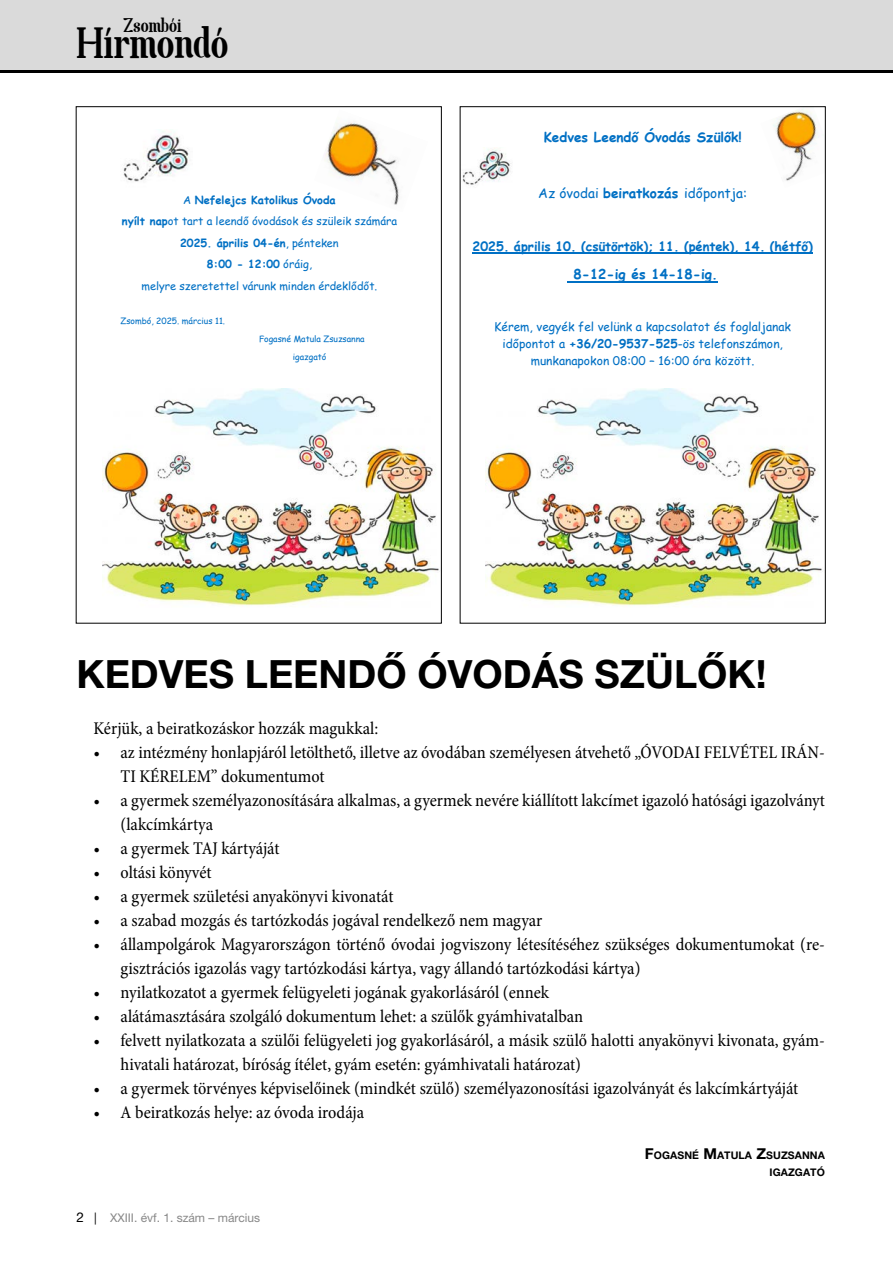
<style>
.page{position:relative;width:893px;height:1263px;background:#fff}
.page>*{position:absolute;margin:0;border:0;box-sizing:border-box;transform-origin:0 0}
.t1{font:41.7px "Spatha Serif";color:#000}
.t2{font:700 39px "Helvetica Neue LT Pro";color:#000}
.t3{font:18.9px "Spatha Serif";color:#000}
.t4{font:condensed 18px/24px "Minion Pro";color:#000}
.t5{font:13.5px "Comic Sans MS";color:#0070c4}
.t6{font:700 13.5px "Comic Sans MS";color:#0070c4}
.t7{font:700 12.75px "Comic Sans MS";color:#0070c4}
.t8{font:12px/16.6px "Comic Sans MS";color:#0070c4;text-align:center}
.t9{font:12px "Helvetica Neue LT Pro";color:#878787}
.t10{font:11.1px/21.5px "Comic Sans MS";color:#0070c4;text-align:center}
.t11{font:700 10.5px/17.2px "Helvetica Neue LT Pro";letter-spacing:.005em;color:#000;text-align:right}
.t12{font:8.55px/17.9px "Comic Sans MS";color:#0070c4;text-align:center}
.s1{font-weight:700}
.s2{font-size:15px}
.s3{font-size:13.5px;color:#000}
.s4{color:#000}
</style>
<div class="page">
<div style="left:0;top:0;width:893px;height:72px;background:#dadada"></div>
<hr style="left:0;top:70px;width:893px;height:2px;background:#000">
<hr style="left:473px;top:252px;width:340px;height:2px;background:#0070c4">
<hr style="left:568px;top:281px;width:150px;height:1px;background:#0070c4">
<img style="left:773px;top:108px;width:46px;height:73px">
<img style="left:462px;top:148px;width:50px;height:37px">
<img style="left:486px;top:388px;width:336px;height:218px">
<img style="left:102px;top:388px;width:337px;height:218px">
<img style="left:123px;top:131px;width:66px;height:51px">
<img style="left:324px;top:122px;width:75px;height:83px">
<p class="t3" style="left:124px;top:13px;width:59px">Zsombói</p>
<h1 class="t1" style="left:77px;top:17px;width:153px">Hírmondó</h1>
<p class="t5" style="left:155px;top:183px;width:210px">Az óvodai <span class="s1">beiratkozás</span> időpontja:</p>
<p class="t10" style="left:122px;top:188px;width:277px">A <span class="s1">Nefelejcs Katolikus Óvoda<br>nyílt nap</span>ot tart a leendő óvodások és szüleik számára <span class="s1">2025. április 04-én</span>, pénteken<br><span class="s1">8:00 - 12:00</span> óráig,<br>melyre szeretettel várunk minden érdeklődőt.</p>
<p class="t12" style="left:120px;top:312px;width:106px">Zsombó, 2025. március 11.</p>
<p class="t12" style="left:259px;top:330px;width:107px">Fogasné Matula Zsuzsanna igazgató</p>
<p class="t6" style="left:544px;top:127px;width:199px">Kedves Leendő Óvodás Szülők!</p>
<p class="t5" style="left:538px;top:183px;width:210px">Az óvodai <span class="s1">beiratkozás</span> időpontja:</p>
<p class="t7" style="left:473px;top:237px;width:342px">2025. április 10. (csütörtök); 11. (péntek), 14. (hétfő)</p>
<p class="t6" style="left:573px;top:265px;width:146px">8-12-ig és 14-18-ig.</p>
<p class="t8" style="left:494px;top:318px;width:298px">Kérem, vegyék fel velünk a kapcsolatot és foglaljanak időpontot a <span class="s1">+36/20-9537-525</span>-ös telefonszámon, munkanapokon 08:00 – 16:00 óra között.</p>
<h2 class="t2" style="left:77px;top:650px;width:691px">KEDVES LEENDŐ ÓVODÁS SZÜLŐK!</h2>
<p class="t4" style="left:94px;top:717px;width:286px">Kérjük, a beiratkozáskor hozzák magukkal:</p>
<p class="t4" style="left:121px;top:741px;width:706px;text-indent:-27px">• az intézmény honlapjáról letölthető, illetve az óvodában személyesen átvehető „ÓVODAI FELVÉTEL IRÁN-<br>TI KÉRELEM” dokumentumot</p>
<p class="t4" style="left:121px;top:789px;width:706px;text-indent:-27px">• a gyermek személyazonosítására alkalmas, a gyermek nevére kiállított lakcímet igazoló hatósági igazolványt (lakcímkártya</p>
<p class="t4" style="left:94px;top:837px;width:187px">• a gyermek TAJ kártyáját</p>
<p class="t4" style="left:94px;top:861px;width:120px">• oltási könyvét</p>
<p class="t4" style="left:94px;top:885px;width:301px">• a gyermek születési anyakönyvi kivonatát</p>
<p class="t4" style="left:94px;top:909px;width:450px">• a szabad mozgás és tartózkodás jogával rendelkező nem magyar</p>
<p class="t4" style="left:121px;top:932px;width:706px;text-indent:-27px">• állampolgárok Magyarországon történő óvodai jogviszony létesítéséhez szükséges dokumentumokat (re&shy;gisztrációs igazolás vagy tartózkodási kártya, vagy állandó tartózkodási kártya)</p>
<p class="t4" style="left:94px;top:980px;width:457px">• nyilatkozatot a gyermek felügyeleti jogának gyakorlásáról (ennek</p>
<p class="t4" style="left:94px;top:1004px;width:491px">• alátámasztására szolgáló dokumentum lehet: a szülők gyámhivatalban</p>
<p class="t4" style="left:121px;top:1028px;width:706px;text-indent:-27px">• felvett nyilatkozata a szülői felügyeleti jog gyakorlásáról, a másik szülő halotti anyakönyvi kivonata, gyám&shy;hivatali határozat, bíróság ítélet, gyám esetén: gyámhivatali határozat)</p>
<p class="t4" style="left:94px;top:1076px;width:706px">• a gyermek törvényes képviselőinek (mindkét szülő) személyazonosítási igazolványát és lakcímkártyáját</p>
<p class="t4" style="left:94px;top:1100px;width:272px">• A beiratkozás helye: az óvoda irodája</p>
<p class="t11" style="left:645px;top:1146px;width:181px"><span class="s2">F</span>OGASNÉ <span class="s2">M</span>ATULA <span class="s2">Z</span>SUZSANNA<br>IGAZGATÓ</p>
<p class="t9" style="left:77px;top:1210px;width:185px"><span class="s3">2</span> <span class="s4">|</span> XXIII. évf. 1. szám – március</p>
</div>
